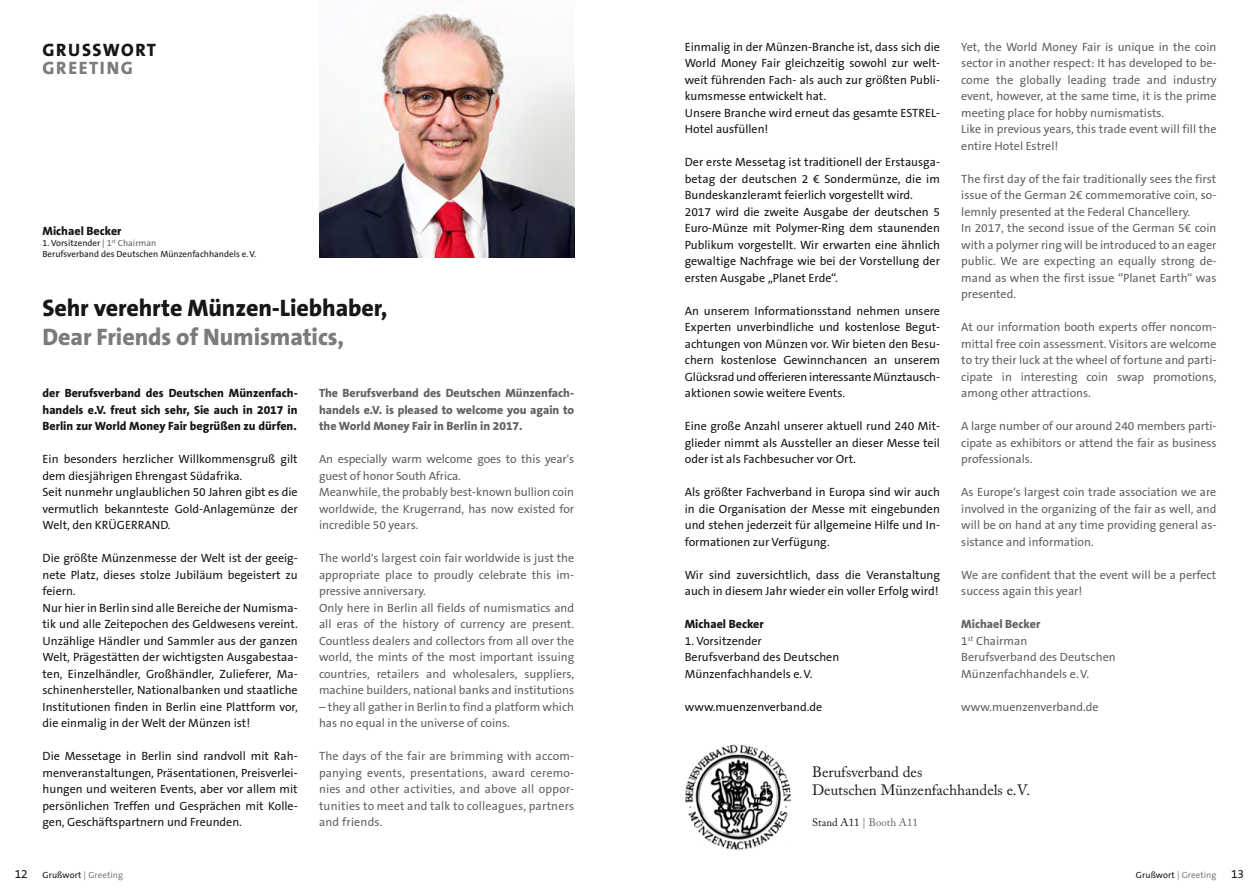
<style>
.page{position:relative;width:1259px;height:893px;background:#fff}
.page>*{position:absolute;margin:0;border:0;box-sizing:border-box;transform-origin:0 0}
.t1{font:800 24px "The Sans B W8";letter-spacing:-.005em;color:#181716}
.t2{font:800 24px "The Sans B W8";letter-spacing:-.005em;color:#7a7b7a}
.t3{font:800 18px/18px "The Sans B W8";letter-spacing:.09em;color:#181716}
.t4{font:15px/18px "Adobe Caslon Pro";color:#181716}
.Fließtext{font:12px/16.5px "The Sans B W5 Plain";color:#181716;text-align:justify}
.Fließtext-2{font:12px/16.5px "The Sans B W5 Plain";color:#626261;text-align:justify}
.Fließtext-3{font:800 12px/16.5px "The Sans B W8";color:#181716;text-align:justify}
.Fließtext-4{font:800 12px/16.5px "The Sans B W8";color:#626261;text-align:justify}
.t5{font:10.8px "Adobe Caslon Pro";color:#626261}
.Fließtext-5{font:9px/10.8px "The Sans B W5 Plain";color:#181716}
.Kolumnentitel{font:9px "The Sans B W5 Plain";letter-spacing:.01em;color:#7a7b7a}
.s1{color:#7a7b7a}
.s2{color:#626261}
.s3{color:#181716}
</style>
<div class="page">
<img style="left:685px;top:744px;width:106px;height:107px">
<img style="left:319px;top:12px;width:255px;height:245px">
<h2 class="t3" style="left:43px;top:41px;width:115px">GRUSSWORT<br><span class="s1">GREETING</span></h2>
<p class="Fließtext-3" style="left:43px;top:223px;width:81px">Michael Becker</p>
<p class="Fließtext-5" style="left:43px;top:238px;width:215px">1. Vorsitzender <span class="s2">| 1</span><sup>st</sup> <span class="s2">Chairman<br></span>Berufsverband des Deutschen Münzenfachhandels e.V.</p>
<h3 class="t1" style="left:43px;top:293px;width:346px">Sehr verehrte Münzen-Liebhaber,</h3>
<h3 class="t2" style="left:43px;top:321px;width:303px">Dear Friends of Numismatics,</h3>
<p class="Fließtext-3" style="left:43px;top:385px;width:257px">der Berufsverband des Deutschen Münzenfach&shy;handels e.V. freut sich sehr, Sie auch in 2017 in Berlin zur World Money Fair begrüßen zu dürfen.</p>
<p class="Fließtext" style="left:43px;top:451px;width:257px">Ein besonders herzlicher Willkommensgruß gilt dem diesjährigen Ehrengast Südafrika.</p>
<p class="Fließtext" style="left:43px;top:484px;width:257px">Seit nunmehr unglaublichen 50 Jahren gibt es die vermutlich bekannteste Gold-Anlagemünze der Welt, den KRÜGERRAND.</p>
<p class="Fließtext" style="left:43px;top:550px;width:257px">Die größte Münzenmesse der Welt ist der geeig&shy;nete Platz, dieses stolze Jubiläum begeistert zu feiern.</p>
<p class="Fließtext" style="left:43px;top:600px;width:257px">Nur hier in Berlin sind alle Bereiche der Numisma&shy;tik und alle Zeitepochen des Geldwesens vereint.<br>Unzählige Händler und Sammler aus der ganzen Welt, Prägestätten der wichtigsten Ausgabestaa&shy;ten, Einzelhändler, Großhändler, Zulieferer, Ma&shy;schinenhersteller, Nationalbanken und staatliche Institutionen finden in Berlin eine Plattform vor, die einmalig in der Welt der Münzen ist!</p>
<p class="Fließtext" style="left:43px;top:748px;width:257px">Die Messetage in Berlin sind randvoll mit Rah&shy;menveranstaltungen, Präsentationen, Preisverlei&shy;hungen und weiteren Events, aber vor allem mit persönlichen Treffen und Gesprächen mit Kolle&shy;gen, Geschäftspartnern und Freunden.</p>
<p class="Fließtext-4" style="left:319px;top:385px;width:257px">The Berufsverband des Deutschen Münzenfach&shy;handels e.V. is pleased to welcome you again to the World Money Fair in Berlin in 2017.</p>
<p class="Fließtext-2" style="left:319px;top:451px;width:257px">An especially warm welcome goes to this year's guest of honor South Africa.</p>
<p class="Fließtext-2" style="left:319px;top:484px;width:257px">Meanwhile, the probably best-known bullion coin worldwide, the Krugerrand, has now existed for incredible 50 years.</p>
<p class="Fließtext-2" style="left:319px;top:550px;width:257px">The world's largest coin fair worldwide is just the appropriate place to proudly celebrate this im&shy;pressive anniversary.</p>
<p class="Fließtext-2" style="left:319px;top:600px;width:257px">Only here in Berlin all fields of numismatics and all eras of the history of currency are present.<br>Countless dealers and collectors from all over the world, the mints of the most important issuing countries, retailers and wholesalers, suppliers, machine builders, national banks and institutions</p>
<p class="Fließtext-2" style="left:319px;top:699px;width:257px">– they all gather in Berlin to find a platform which has no equal in the universe of coins.</p>
<p class="Fließtext-2" style="left:319px;top:748px;width:257px">The days of the fair are brimming with accom&shy;panying events, presentations, award ceremo&shy;nies and other activities, and above all oppor&shy;tunities to meet and talk to colleagues, partners and friends.</p>
<p class="Fließtext" style="left:685px;top:39px;width:257px">Einmalig in der Münzen-Branche ist, dass sich die World Money Fair gleichzeitig sowohl zur welt&shy;weit führenden Fach- als auch zur größten Publi&shy;kumsmesse entwickelt hat.</p>
<p class="Fließtext" style="left:685px;top:105px;width:255px">Unsere Branche wird erneut das gesamte ESTREL-<br>Hotel ausfüllen!</p>
<p class="Fließtext" style="left:685px;top:154px;width:257px">Der erste Messetag ist traditionell der Erstausga&shy;betag der deutschen 2 € Sondermünze, die im Bundeskanzleramt feierlich vorgestellt wird.</p>
<p class="Fließtext" style="left:685px;top:204px;width:257px">2017 wird die zweite Ausgabe der deutschen 5<br>Euro-Münze mit Polymer-Ring dem staunenden Publikum vorgestellt. Wir erwarten eine ähnlich gewaltige Nachfrage wie bei der Vorstellung der ersten Ausgabe „Planet Erde“.</p>
<p class="Fließtext" style="left:685px;top:303px;width:257px">An unserem Informationsstand nehmen unsere Experten unverbindliche und kostenlose Begut&shy;achtungen von Münzen vor. Wir bieten den Besu&shy;chern kostenlose Gewinnchancen an unserem Glücksrad und offerieren interessante Münztausch&shy;aktionen sowie weitere Events.</p>
<p class="Fließtext" style="left:685px;top:418px;width:257px">Eine große Anzahl unserer aktuell rund 240 Mit&shy;glieder nimmt als Aussteller an dieser Messe teil oder ist als Fachbesucher vor Ort.</p>
<p class="Fließtext" style="left:685px;top:484px;width:257px">Als größter Fachverband in Europa sind wir auch in die Organisation der Messe mit eingebunden und stehen jederzeit für allgemeine Hilfe und In&shy;formationen zur Verfügung.</p>
<p class="Fließtext" style="left:685px;top:567px;width:257px">Wir sind zuversichtlich, dass die Veranstaltung auch in diesem Jahr wieder ein voller Erfolg wird!</p>
<p class="Fließtext-3" style="left:685px;top:616px;width:81px">Michael Becker</p>
<p class="Fließtext" style="left:685px;top:633px;width:156px;text-align:left">1. Vorsitzender<br>Berufsverband des Deutschen<br>Münzenfachhandels e.V.</p>
<p class="Fließtext" style="left:685px;top:699px;width:139px">www.muenzenverband.de</p>
<p class="Fließtext-2" style="left:961px;top:39px;width:257px">Yet, the World Money Fair is unique in the coin sector in another respect: It has developed to be&shy;come the globally leading trade and industry event, however, at the same time, it is the prime meeting place for hobby numismatists.</p>
<p class="Fließtext-2" style="left:961px;top:121px;width:257px">Like in previous years, this trade event will fill the entire Hotel Estrel!</p>
<p class="Fließtext-2" style="left:961px;top:171px;width:257px">The first day of the fair traditionally sees the first issue of the German 2€ commemorative coin, so&shy;lemnly presented at the Federal Chancellery.</p>
<p class="Fließtext-2" style="left:961px;top:220px;width:257px">In 2017, the second issue of the German 5€ coin with a polymer ring will be introduced to an eager public. We are expecting an equally strong de&shy;mand as when the first issue “Planet Earth“ was presented.</p>
<p class="Fließtext-2" style="left:961px;top:319px;width:257px">At our information booth experts offer noncom&shy;mittal free coin assessment. Visitors are welcome to try their luck at the wheel of fortune and parti&shy;cipate in interesting coin swap promotions, among other attractions.</p>
<p class="Fließtext-2" style="left:961px;top:418px;width:257px">A large number of our around 240 members parti&shy;cipate as exhibitors or attend the fair as business professionals.</p>
<p class="Fließtext-2" style="left:961px;top:484px;width:257px">As Europe's largest coin trade association we are involved in the organizing of the fair as well, and will be on hand at any time providing general as&shy;sistance and information.</p>
<p class="Fließtext-2" style="left:961px;top:567px;width:257px">We are confident that the event will be a perfect success again this year!</p>
<p class="Fließtext-4" style="left:961px;top:616px;width:81px">Michael Becker</p>
<p class="Fließtext-2" style="left:961px;top:633px;width:156px;text-align:left">1<sup>st</sup> Chairman<br>Berufsverband des Deutschen<br>Münzenfachhandels e.V.</p>
<p class="Fließtext-2" style="left:961px;top:699px;width:139px">www.muenzenverband.de</p>
<p class="t4" style="left:812px;top:763px;width:220px">Berufsverband des<br>Deutschen Münzenfachhandels e.V.</p>
<p class="t5" style="left:812px;top:816px;width:107px"><span class="s3">Stand A11</span> | Booth A11</p>
<p class="Fließtext" style="left:15px;top:866px;width:14px">12</p>
<p class="Fließtext" style="left:1231px;top:866px;width:14px">13</p>
<p class="Kolumnentitel" style="left:43px;top:870px;width:82px"><span class="s3">Grußwort</span> | Greeting</p>
<p class="Kolumnentitel" style="left:1136px;top:870px;width:82px"><span class="s3">Grußwort</span> | Greeting</p>
</div>
